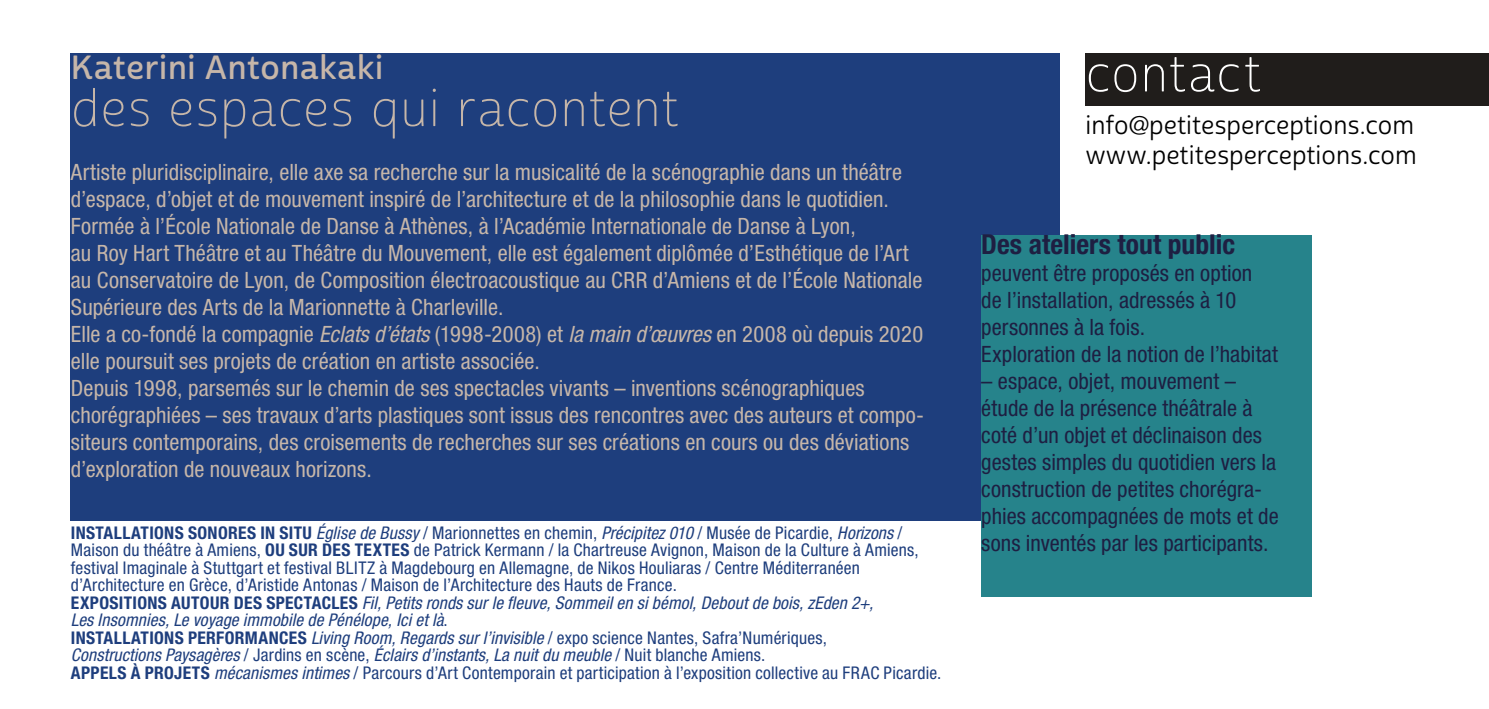
<style>
.page{position:relative;width:1489px;height:709px;background:#fff}
.page>*{position:absolute;margin:0;border:0;box-sizing:border-box;transform-origin:0 0}
.t1{font:50px "Cabrito Sans Nor Thi";letter-spacing:.015em;color:#c6b6a9}
.t2{font:50px "Cabrito Sans Nor Thi";letter-spacing:.015em;color:#fff}
.t3{font:32.5px "Cabrito Sans Nor Dem";letter-spacing:.025em;color:#c6b6a9}
.t4{font:700 condensed 27.5px "Helvetica Neue LT Std";color:#1e1f42}
.t5{font:25px/30px "Cabrito Sans Nor Reg";color:#000}
.t6{font:condensed 22.5px/27px "Helvetica Neue LT Std";letter-spacing:.005em;color:#c6b6a9}
.t7{font:condensed 22.5px/27px "Helvetica Neue LT Std";letter-spacing:.005em;color:#1e1f42}
.t8{font:condensed 17.5px/17.5px "Helvetica Neue LT Std";letter-spacing:.015em;color:#1e3e7d}
.s1{font-style:italic}
.s2{font-weight:700}
</style>
<div class="page">
<div style="left:71px;top:53px;width:988px;height:467px;background:#1e3e7d"></div>
<div style="left:981px;top:235px;width:330px;height:361px;background:#26838b"></div>
<div style="left:1085px;top:53px;width:403px;height:53px;background:#201d1b"></div>
<h2 class="t3" style="left:71px;top:47px;width:314px">Katerini Antonakaki</h2>
<h1 class="t1" style="left:71px;top:78px;width:609px">des espaces qui racontent</h1>
<p class="t6" style="left:71px;top:158px;width:854px">Artiste pluridisciplinaire, elle axe sa recherche sur la musicalité de la scénographie dans un théâtre d’espace, d’objet et de mouvement inspiré de l’architecture et de la philosophie dans le quotidien.<br>Formée à l’École Nationale de Danse à Athènes, à l’Académie Internationale de Danse à Lyon,<br>au Roy Hart Théâtre et au Théâtre du Mouvement, elle est également diplômée d’Esthétique de l’Art au Conservatoire de Lyon, de Composition électroacoustique au CRR d’Amiens et de l’École Nationale Supérieure des Arts de la Marionnette à Charleville.<br>Elle a co-fondé la compagnie <span class="s1">Eclats d’états</span> (1998-2008) et <span class="s1">la main d’œuvres</span> en 2008 où depuis 2020 elle poursuit ses projets de création en artiste associée.<br>Depuis 1998, parsemés sur le chemin de ses spectacles vivants – inventions scénographiques chorégraphiées – ses travaux d’arts plastiques sont issus des rencontres avec des auteurs et compo&shy;siteurs contemporains, des croisements de recherches sur ses créations en cours ou des déviations d’exploration de nouveaux horizons.</p>
<p class="t8" style="left:71px;top:523px;width:872px"><span class="s2">INSTALLATIONS SONORES IN SITU</span> <span class="s1">Église de Bussy</span> / Marionnettes en chemin, <span class="s1">Précipitez 010</span> / Musée de Picardie, <span class="s1">Horizons</span> / Maison du théâtre à Amiens, <span class="s2">OU SUR DES TEXTES</span> de Patrick Kermann / la Chartreuse Avignon, Maison de la Culture à Amiens, festival Imaginale à Stuttgart et festival BLITZ à Magdebourg en Allemagne, de Nikos Houliaras / Centre Méditerranéen d’Architecture en Grèce, d’Aristide Antonas / Maison de l’Architecture des Hauts de France.<br><span class="s2">EXPOSITIONS AUTOUR DES SPECTACLES</span> <span class="s1">Fil, Petits ronds sur le fleuve, Sommeil en si bémol, Debout de bois, zEden 2+,<br>Les Insomnies, Le voyage immobile de Pénélope, Ici et là</span>.<br><span class="s2">INSTALLATIONS PERFORMANCES</span> <span class="s1">Living Room, Regards sur l’invisible</span> / expo science Nantes, Safra’Numériques,<br><span class="s1">Constructions Paysagères</span> / Jardins en scène, <span class="s1">Éclairs d’instants, La nuit du meuble</span> / Nuit blanche Amiens.<br><span class="s2">APPELS À PROJETS</span> <span class="s1">mécanismes intimes</span> / Parcours d’Art Contemporain et participation à l’exposition collective au FRAC Picardie.</p>
<h1 class="t2" style="left:1085px;top:44px;width:177px">contact</h1>
<p class="t5" style="left:1085px;top:111px;width:333px">info@petitesperceptions.com www.petitesperceptions.com</p>
<p class="t4" style="left:981px;top:228px;width:255px">Des ateliers tout public</p>
<p class="t7" style="left:981px;top:260px;width:298px">peuvent être proposés en option de l’installation, adressés à 10 personnes à la fois.<br>Exploration de la notion de l’habitat</p>
<p class="t7" style="left:981px;top:368px;width:299px">– espace, objet, mouvement – étude de la présence théâtrale à coté d’un objet et déclinaison des gestes simples du quotidien vers la construction de petites chorégra&shy;phies accompagnées de mots et de sons inventés par les participants.</p>
</div>
